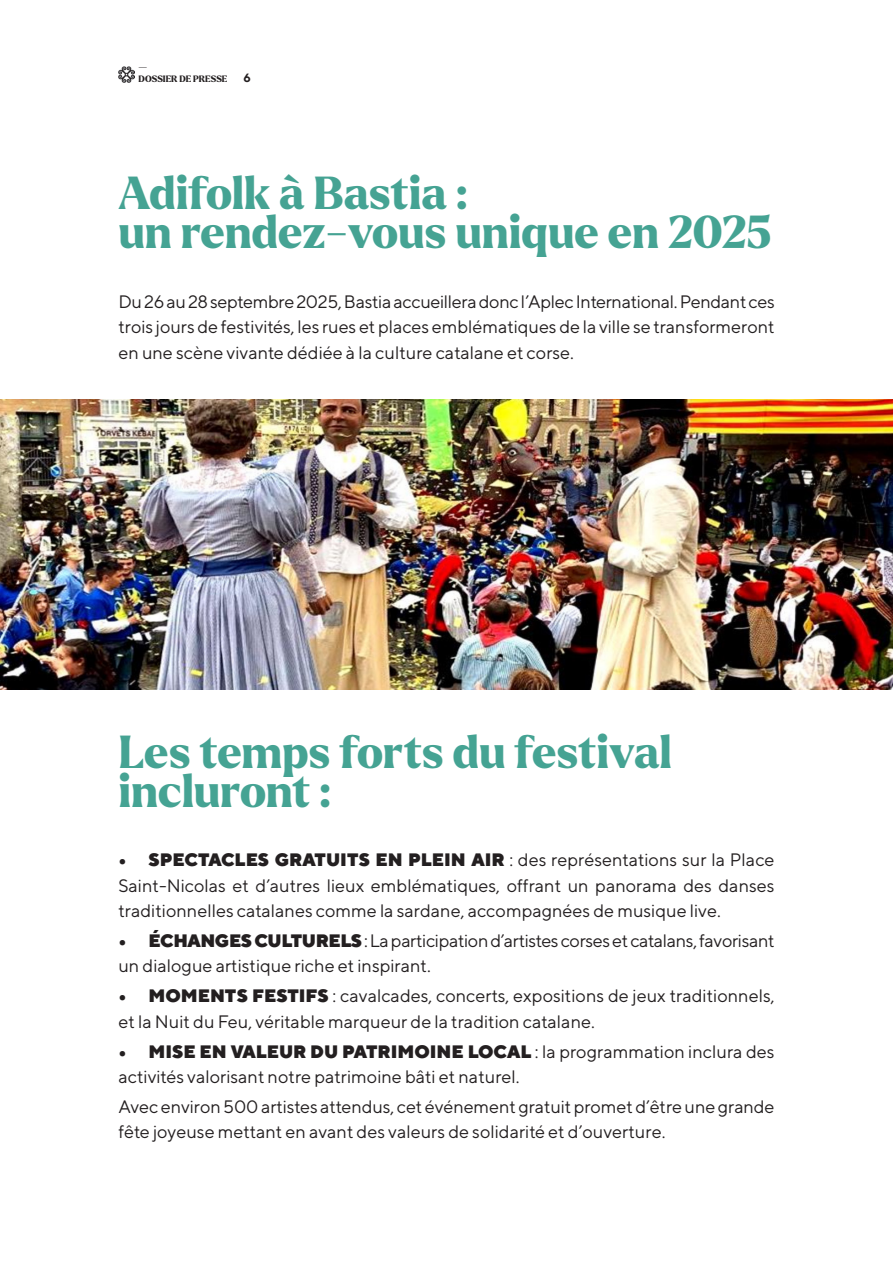
<style>
.page{position:relative;width:893px;height:1263px;background:#fff}
.page>*{position:absolute;margin:0;border:0;box-sizing:border-box;transform-origin:0 0}
.TXT_Puces{font:800 45px/39px "Larken";color:#45a393}
.TXT_Puces-2{font:18px/25.5px "TT Norms";color:#231f20}
.TXT_Puces-3{font:18px/25.5px "TT Norms";letter-spacing:-.02em;color:#231f20}
.t1{font:700 12px "TT Norms";color:#231f20}
.t2{font:800 9px/12px "Larken";color:#231f20}
.s1{font-weight:900}
</style>
<div class="page">
<img style="left:0;top:400px;width:893px;height:290px">
<img style="left:119px;top:66px;width:15px;height:16px">
<p class="t2" style="left:139px;top:61px;width:90px">—<br>DOSSIER DE PRESSE</p>
<p class="t1" style="left:244px;top:70px;width:9px">6</p>
<p class="TXT_Puces" style="left:118px;top:175px;width:654px">Adifolk à Bastia :<br>un rendez-vous unique en 2025</p>
<p class="TXT_Puces-2" style="left:118px;top:288px;width:658px;text-align:justify">Du 26 au 28 septembre 2025, Bastia accueillera donc l’Aplec International. Pendant ces trois jours de festivités, les rues et places emblématiques de la ville se transformeront en une scène vivante dédiée à la culture catalane et corse.</p>
<p class="TXT_Puces" style="left:118px;top:733px;width:555px">Les temps forts du festival incluront :</p>
<p class="TXT_Puces-2" style="left:118px;top:847px;width:658px;text-align:justify"><span class="s1">• SPECTACLES GRATUITS EN PLEIN AIR</span> : des représentations sur la Place Saint-Nicolas et d’autres lieux emblématiques, offrant un panorama des danses traditionnelles catalanes comme la sardane, accompagnées de musique live.</p>
<p class="TXT_Puces-3" style="left:118px;top:927px;width:658px"><span class="s1">• ÉCHANGES CULTURELS</span> : La participation d’artistes corses et catalans, favorisant un dialogue artistique riche et inspirant.</p>
<p class="TXT_Puces-2" style="left:118px;top:983px;width:658px"><span class="s1">• MOMENTS FESTIFS</span> : cavalcades, concerts, expositions de jeux traditionnels, et la Nuit du Feu, véritable marqueur de la tradition catalane.</p>
<p class="TXT_Puces-2" style="left:118px;top:1038px;width:658px"><span class="s1">• MISE EN VALEUR DU PATRIMOINE LOCAL</span> : la programmation inclura des activités valorisant notre patrimoine bâti et naturel.</p>
<p class="TXT_Puces-2" style="left:118px;top:1093px;width:658px">Avec environ 500 artistes attendus, cet événement gratuit promet d’être une grande fête joyeuse mettant en avant des valeurs de solidarité et d’ouverture.</p>
</div>
